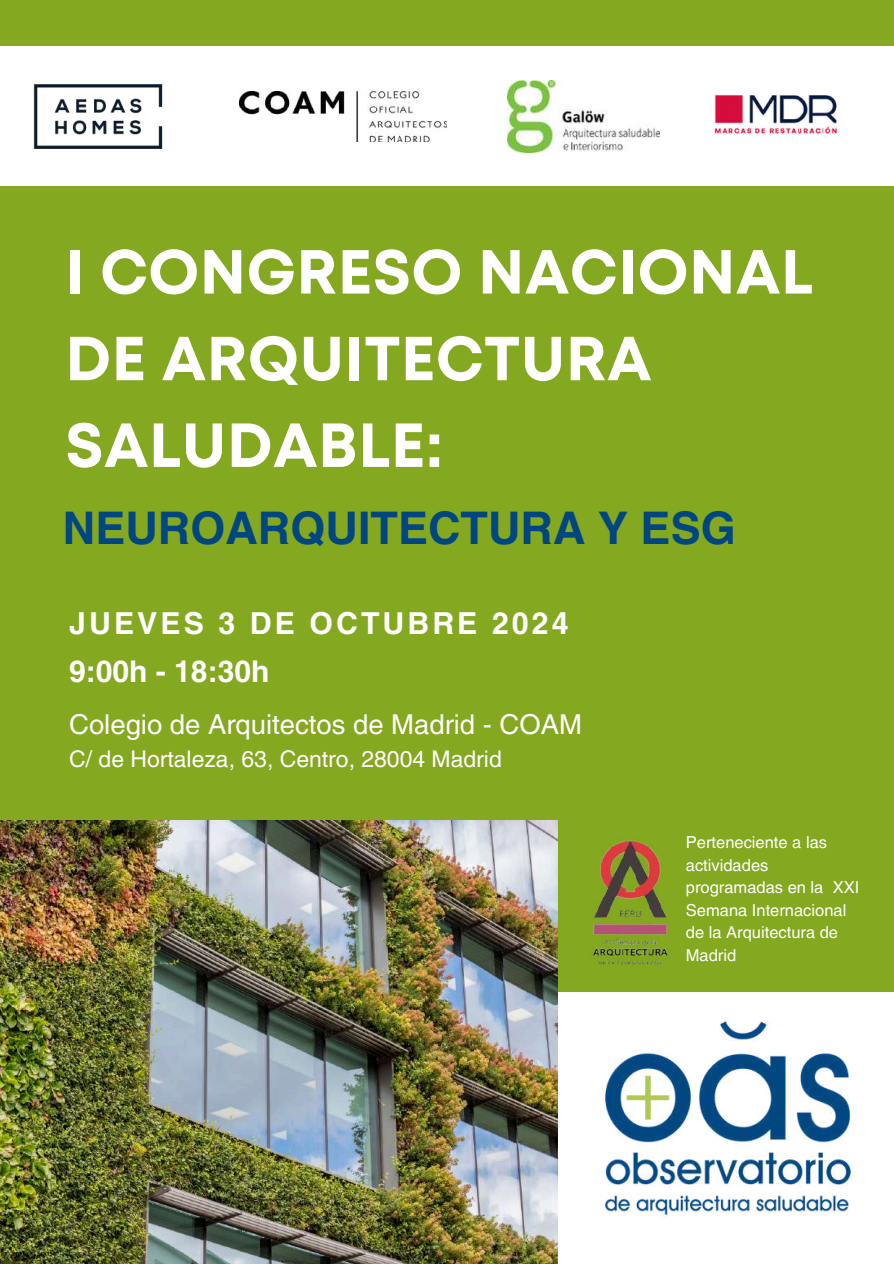
<style>
.page{position:relative;width:894px;height:1264px;background:#fff}
.page>*{position:absolute;margin:0;border:0;box-sizing:border-box;transform-origin:0 0}
.t1{font:700 61.95px/86.7px "Mont";letter-spacing:.005em;color:#fff}
.t2{font:700 45px "Helvetica LT Pro";color:#004680}
.t3{font:700 30.3px "Helvetica LT Pro";letter-spacing:.1em;color:#fff}
.t4{font:700 30px "Helvetica LT Pro";color:#fff}
.t5{font:27.45px "Helvetica LT Pro";color:#fff}
.t6{font:22.95px "Helvetica LT Pro";color:#fff}
.t7{font:16.5px/22.5px "Helvetica LT Pro";color:#fff}
</style>
<div class="page">
<div style="left:0;top:0;width:893px;height:1263px;background:#84a81f"></div>
<div style="left:557px;top:992px;width:336px;height:271px;background:#fff"></div>
<img style="left:605px;top:1020px;width:249px;height:196px">
<div style="left:0;top:46px;width:893px;height:140px;background:#fff"></div>
<img style="left:33px;top:84px;width:130px;height:65px">
<img style="left:239px;top:92px;width:207px;height:49px">
<img style="left:507px;top:80px;width:150px;height:72px">
<img style="left:0;top:820px;width:557px;height:443px">
<img style="left:657px;top:94px;width:180px;height:44px">
<img style="left:593px;top:840px;width:75px;height:125px">
<h1 class="t1" style="left:65px;top:233px;width:749px">I CONGRESO NACIONAL<br>DE ARQUITECTURA<br>SALUDABLE:</h1>
<h2 class="t2" style="left:63px;top:511px;width:674px">NEUROARQUITECTURA Y ESG</h2>
<h3 class="t3" style="left:69px;top:612px;width:500px">JUEVES 3 DE OCTUBRE 2024</h3>
<h3 class="t4" style="left:69px;top:660px;width:201px">9:00h - 18:30h</h3>
<h3 class="t5" style="left:69px;top:713px;width:514px">Colegio de Arquitectos de Madrid - COAM</h3>
<h3 class="t6" style="left:69px;top:750px;width:434px">C/ de Hortaleza, 63, Centro, 28004 Madrid</h3>
<p class="t7" style="left:685px;top:832px;width:175px">Perteneciente a las actividades programadas en la XXI<br>Semana Internacional de la Arquitectura de<br>Madrid</p>
</div>
